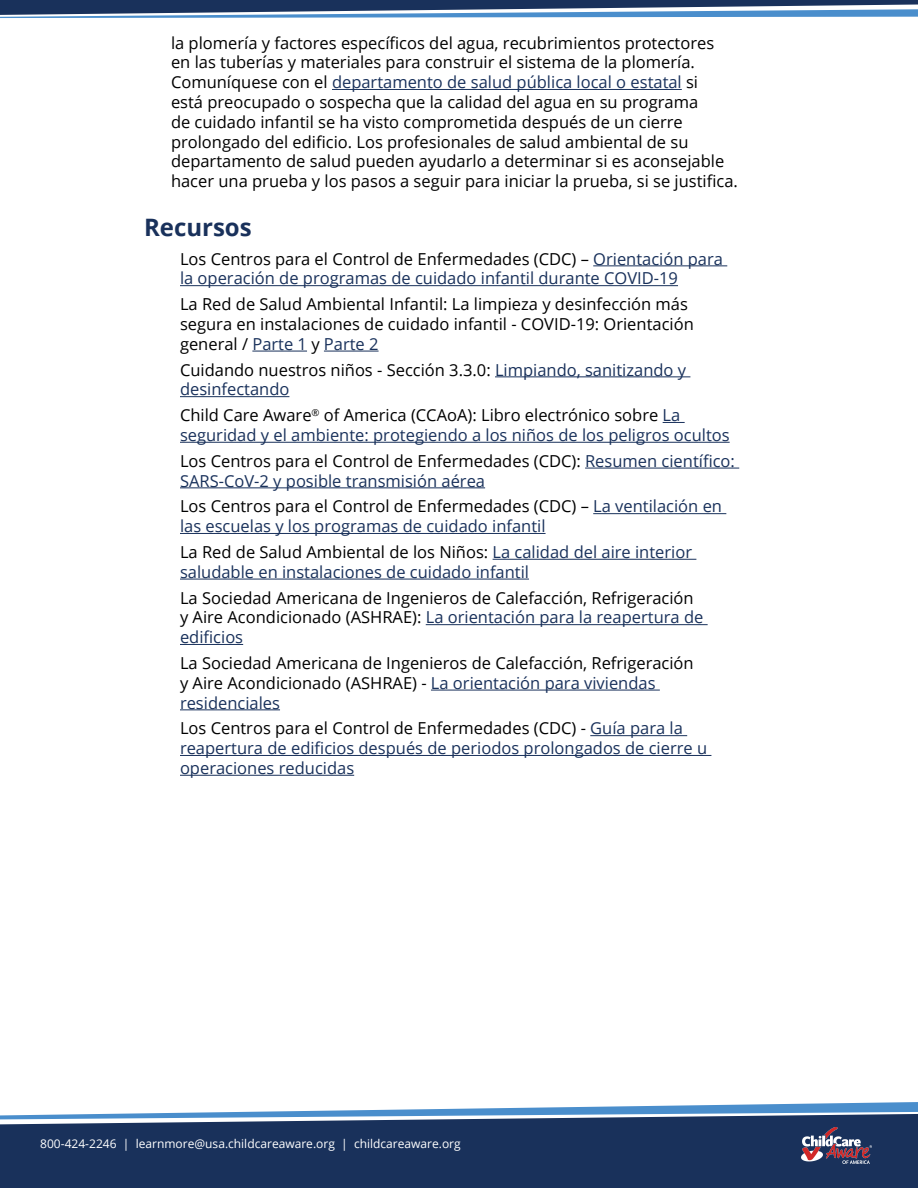
<style>
.page{position:relative;width:918px;height:1188px;background:#fff}
.page>*{position:absolute;margin:0;border:0;box-sizing:border-box;transform-origin:0 0}
.t1{font:700 24px "Open Sans";color:#19315b}
.t2{font:16.5px/19.8px "Open Sans";color:#000}
.t3{font:16.5px/19.8px "Open Sans";color:#19315b}
.t4{font:12px "Open Sans";color:#fff}
.s1{color:#19315b}
.s2{color:#000}
</style>
<div class="page">
<svg style="left:0;top:0;width:918px;height:18px"></svg>
<svg style="left:309px;top:1102px;width:609px;height:9px"></svg>
<svg style="left:0;top:1112px;width:918px;height:76px;background:#274068"></svg>
<hr style="left:332px;top:89px;width:350px;height:1px;background:#19315b">
<hr style="left:593px;top:265px;width:134px;height:1px;background:#19315b">
<hr style="left:180px;top:285px;width:498px;height:1px;background:#19315b">
<hr style="left:252px;top:351px;width:55px;height:1px;background:#19315b">
<hr style="left:324px;top:351px;width:55px;height:1px;background:#19315b">
<hr style="left:495px;top:376px;width:195px;height:1px;background:#19315b">
<hr style="left:180px;top:396px;width:109px;height:1px;background:#19315b">
<svg style="left:663px;top:422px;width:22px;height:1px"></svg>
<hr style="left:180px;top:442px;width:550px;height:1px;background:#19315b">
<hr style="left:585px;top:468px;width:154px;height:1px;background:#19315b">
<hr style="left:180px;top:487px;width:305px;height:1px;background:#19315b">
<hr style="left:593px;top:513px;width:133px;height:1px;background:#19315b">
<hr style="left:180px;top:533px;width:366px;height:1px;background:#19315b">
<hr style="left:493px;top:559px;width:203px;height:1px;background:#19315b">
<hr style="left:180px;top:579px;width:349px;height:1px;background:#19315b">
<hr style="left:426px;top:624px;width:282px;height:1px;background:#19315b">
<hr style="left:180px;top:644px;width:63px;height:1px;background:#19315b">
<hr style="left:431px;top:690px;width:229px;height:1px;background:#19315b">
<hr style="left:180px;top:709px;width:100px;height:1px;background:#19315b">
<hr style="left:590px;top:735px;width:97px;height:1px;background:#19315b">
<hr style="left:180px;top:755px;width:531px;height:1px;background:#19315b">
<hr style="left:180px;top:775px;width:174px;height:1px;background:#19315b">
<img style="left:802px;top:1128px;width:70px;height:35px">
<p class="t2" style="left:171px;top:32px;width:568px">la plomería y factores específicos del agua, recubrimientos protectores<br>en las tuberías y materiales para construir el sistema de la plomería.<br>Comuníquese con el <span class="s1">departamento de salud pública local o estatal</span> si<br>está preocupado o sospecha que la calidad del agua en su programa<br>de cuidado infantil se ha visto comprometida después de un cierre prolongado del edificio. Los profesionales de salud ambiental de su departamento de salud pueden ayudarlo a determinar si es aconsejable hacer una prueba y los pasos a seguir para iniciar la prueba, si se justifica.</p>
<h1 class="t1" style="left:144px;top:210px;width:109px">Recursos</h1>
<p class="t3" style="left:180px;top:248px;width:544px"><span class="s2">Los Centros para el Control de Enfermedades (CDC) –</span> Orientación para la operación de programas de cuidado infantil durante COVID-19</p>
<p class="t2" style="left:180px;top:294px;width:515px">La Red de Salud Ambiental Infantil: La limpieza y desinfección más segura en instalaciones de cuidado infantil - COVID-19: Orientación general / <span class="s1">Parte 1</span> y <span class="s1">Parte 2</span></p>
<p class="t2" style="left:180px;top:359px;width:508px">Cuidando nuestros niños - Sección 3.3.0: <span class="s1">Limpiando, sanitizando y desinfectando</span></p>
<p class="t3" style="left:180px;top:405px;width:551px"><span class="s2">Child Care Aware</span><sup>®</sup> <span class="s2">of America (CCAoA): Libro electrónico sobre</span> La seguridad y el ambiente: protegiendo a los niños de los peligros ocultos</p>
<p class="t3" style="left:180px;top:451px;width:556px"><span class="s2">Los Centros para el Control de Enfermedades (CDC):</span> Resumen científico:<br>SARS-CoV-2 y posible transmisión aérea</p>
<p class="t3" style="left:180px;top:496px;width:544px"><span class="s2">Los Centros para el Control de Enfermedades (CDC) –</span> La ventilación en las escuelas y los programas de cuidado infantil</p>
<p class="t3" style="left:180px;top:542px;width:514px"><span class="s2">La Red de Salud Ambiental de los Niños:</span> La calidad del aire interior saludable en instalaciones de cuidado infantil</p>
<p class="t2" style="left:180px;top:587px;width:525px">La Sociedad Americana de Ingenieros de Calefacción, Refrigeración y Aire Acondicionado (ASHRAE): <span class="s1">La orientación para la reapertura de edificios</span></p>
<p class="t2" style="left:180px;top:653px;width:515px">La Sociedad Americana de Ingenieros de Calefacción, Refrigeración y Aire Acondicionado (ASHRAE) - <span class="s1">La orientación para viviendas residenciales</span></p>
<p class="t3" style="left:180px;top:718px;width:529px"><span class="s2">Los Centros para el Control de Enfermedades (CDC) -</span> Guía para la reapertura de edificios después de periodos prolongados de cierre u operaciones reducidas</p>
<p class="t4" style="left:40px;top:1135px;width:422px">800-424-2246 | learnmore@usa.childcareaware.org | childcareaware.org</p>
</div>
